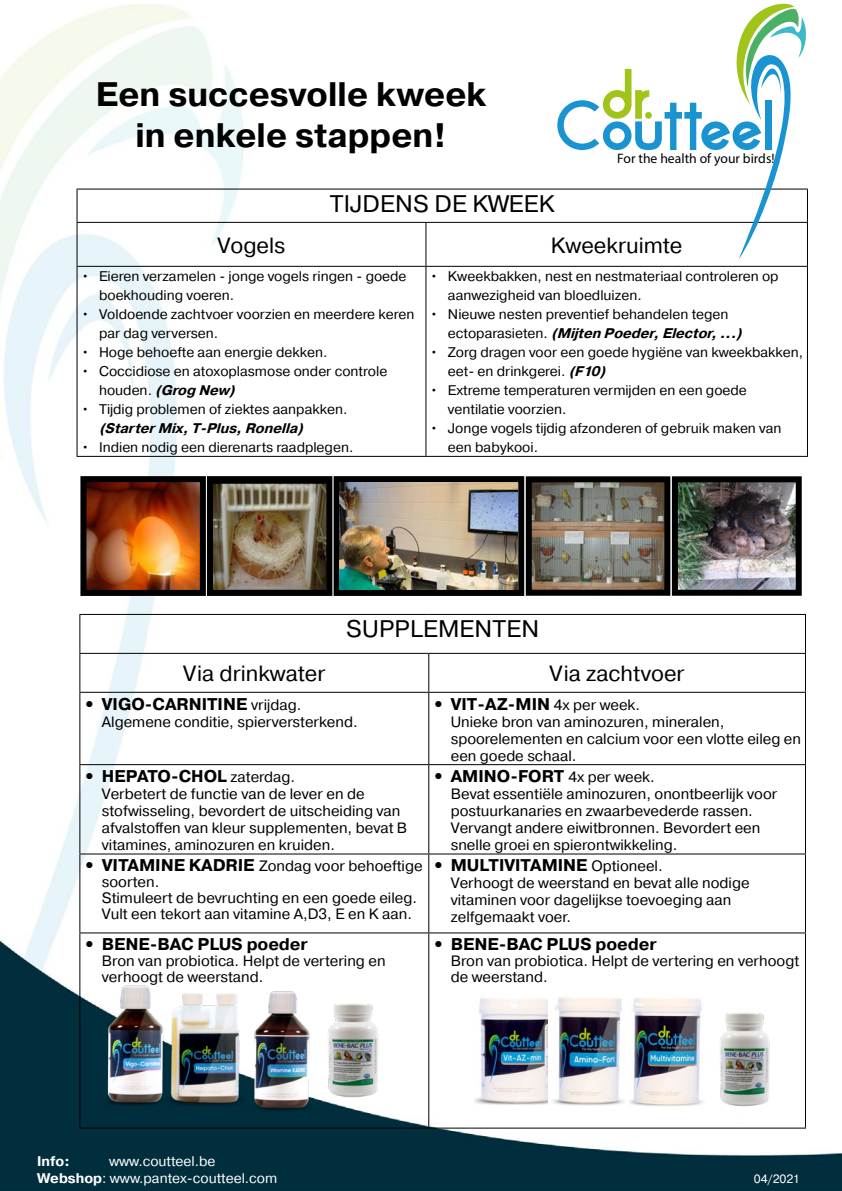
<style>
.page{position:relative;width:842px;height:1191px;background:#fff}
.page>*{position:absolute;margin:0;border:0;box-sizing:border-box;transform-origin:0 0}
.t1{font:62.3px "Alpaca Scarlett Demo";color:#a0c419}
.t2{font:700 34px/40.8px "Pragmatica";color:#000;text-align:center}
.t3{font:24px "Pragmatica";letter-spacing:.01em;color:#000}
.t4{font:22px "Pragmatica";color:#000}
.t5{font:700 17px "Pragmatica";color:#000}
.t6{font:15px/17px "Pragmatica";color:#000}
.t7{font:14px/19px "Pragmatica";color:#000}
.t8{font:14px/16.8px "Pragmatica";color:#fff}
.t9{font:italic 700 14px "Pragmatica";color:#000}
.t10{font:700 14px "Pragmatica";color:#fff}
.t11{font:100 13.7px "Helvetica Neue";color:#000}
.t12{font:12px "Pragmatica";color:#fff}
.s1{font-weight:700;font-style:italic}
.s2{font-weight:400;font-size:15px}
.s3{font-weight:700;font-size:17px}
.s4{font-weight:700}
</style>
<div class="page">
<img style="left:0;top:3px;width:842px;height:1188px">
<hr style="left:77px;top:189px;width:349px;height:1px;background:#000">
<hr style="left:77px;top:190px;width:1px;height:32px;background:#000">
<hr style="left:426px;top:189px;width:382px;height:1px;background:#000">
<hr style="left:807px;top:190px;width:1px;height:32px;background:#000">
<hr style="left:77px;top:222px;width:349px;height:1px;background:#000">
<hr style="left:77px;top:223px;width:1px;height:43px;background:#000">
<hr style="left:426px;top:222px;width:382px;height:1px;background:#000">
<hr style="left:425px;top:223px;width:1px;height:43px;background:#000">
<hr style="left:807px;top:223px;width:1px;height:43px;background:#000">
<hr style="left:77px;top:266px;width:349px;height:1px;background:#000">
<hr style="left:77px;top:267px;width:1px;height:189px;background:#000">
<hr style="left:426px;top:266px;width:382px;height:1px;background:#000">
<hr style="left:425px;top:267px;width:1px;height:189px;background:#000">
<hr style="left:807px;top:267px;width:1px;height:189px;background:#000">
<hr style="left:77px;top:456px;width:349px;height:1px;background:#000">
<hr style="left:426px;top:456px;width:382px;height:1px;background:#000">
<hr style="left:79px;top:614px;width:350px;height:1px;background:#000">
<hr style="left:79px;top:615px;width:1px;height:38px;background:#000">
<hr style="left:429px;top:614px;width:377px;height:1px;background:#000">
<hr style="left:805px;top:615px;width:1px;height:38px;background:#000">
<hr style="left:79px;top:653px;width:350px;height:1px;background:#000">
<hr style="left:79px;top:654px;width:1px;height:38px;background:#000">
<hr style="left:429px;top:653px;width:377px;height:1px;background:#000">
<hr style="left:428px;top:654px;width:1px;height:38px;background:#000">
<hr style="left:805px;top:654px;width:1px;height:38px;background:#000">
<hr style="left:79px;top:692px;width:350px;height:1px;background:#000">
<hr style="left:79px;top:693px;width:1px;height:71px;background:#000">
<hr style="left:429px;top:692px;width:377px;height:1px;background:#000">
<hr style="left:428px;top:693px;width:1px;height:71px;background:#000">
<hr style="left:805px;top:693px;width:1px;height:71px;background:#000">
<hr style="left:79px;top:764px;width:350px;height:1px;background:#000">
<hr style="left:79px;top:765px;width:1px;height:88px;background:#000">
<hr style="left:429px;top:764px;width:377px;height:1px;background:#000">
<hr style="left:428px;top:765px;width:1px;height:88px;background:#000">
<hr style="left:805px;top:765px;width:1px;height:88px;background:#000">
<hr style="left:79px;top:853px;width:350px;height:1px;background:#000">
<hr style="left:79px;top:854px;width:1px;height:78px;background:#000">
<hr style="left:429px;top:853px;width:377px;height:1px;background:#000">
<hr style="left:428px;top:854px;width:1px;height:78px;background:#000">
<hr style="left:805px;top:854px;width:1px;height:78px;background:#000">
<hr style="left:79px;top:932px;width:350px;height:1px;background:#000">
<hr style="left:79px;top:933px;width:1px;height:194px;background:#000">
<hr style="left:429px;top:932px;width:377px;height:1px;background:#000">
<hr style="left:428px;top:933px;width:1px;height:194px;background:#000">
<hr style="left:805px;top:933px;width:1px;height:194px;background:#000">
<hr style="left:79px;top:1127px;width:350px;height:1px;background:#000">
<hr style="left:429px;top:1127px;width:377px;height:1px;background:#000">
<img style="left:89px;top:922px;width:125px;height:220px">
<img style="left:132px;top:963px;width:82px;height:156px">
<img style="left:214px;top:963px;width:124px;height:193px">
<img style="left:475px;top:988px;width:73px;height:116px">
<img style="left:628px;top:987px;width:77px;height:122px">
<img style="left:548px;top:987px;width:80px;height:123px">
<img style="left:214px;top:483px;width:111px;height:106px">
<div style="left:207px;top:476px;width:125px;height:120px;border:6px solid #000"></div>
<img style="left:87px;top:483px;width:112px;height:106px">
<div style="left:80px;top:476px;width:126px;height:120px;border:6px solid #000"></div>
<div style="left:334px;top:476px;width:190px;height:120px;border:6px solid #000"></div>
<img style="left:679px;top:483px;width:116px;height:106px">
<div style="left:672px;top:476px;width:130px;height:120px;border:6px solid #000"></div>
<img style="left:533px;top:483px;width:130px;height:106px">
<div style="left:526px;top:476px;width:144px;height:120px;border:6px solid #000"></div>
<img style="left:339px;top:482px;width:179px;height:108px">
<svg style="left:557px;top:4px;width:249px;height:256px"></svg>
<img style="left:312px;top:994px;width:95px;height:118px">
<img style="left:703px;top:1003px;width:95px;height:118px">
<h2 class="t2" style="left:96px;top:75px;width:392px">Een succesvolle kweek in enkele stappen!</h2>
<h3 class="t3" style="left:330px;top:189px;width:226px">TIJDENS DE KWEEK</h3>
<h1 class="t1" style="left:601px;top:53px;width:51px">dr</h1>
<p class="t11" style="left:617px;top:150px;width:159px">For the health of your birds!</p>
<h3 class="t4" style="left:218px;top:232px;width:69px">Vogels</h3>
<h3 class="t4" style="left:551px;top:232px;width:133px">Kweekruimte</h3>
<p class="t7" style="left:99px;top:267px;width:309px;text-indent:-18px">• Eieren verzamelen - jonge vogels ringen - goede boekhouding voeren.</p>
<p class="t7" style="left:99px;top:305px;width:317px;text-indent:-18px">• Voldoende zachtvoer voorzien en meerdere keren par dag verversen.</p>
<p class="t7" style="left:81px;top:343px;width:248px">• Hoge behoefte aan energie dekken.</p>
<p class="t7" style="left:99px;top:362px;width:290px;text-indent:-18px">• Coccidiose en atoxoplasmose onder controle h o u d e n . <span class="s1">(GrogNew)</span></p>
<p class="t7" style="left:81px;top:400px;width:268px">• Tijdig problemen of ziektes aanpakken.</p>
<p class="t9" style="left:99px;top:419px;width:210px">(StarterMix,T-Plus,Ronella)</p>
<p class="t7" style="left:81px;top:438px;width:274px">• Indien nodig een dierenarts raadplegen.</p>
<p class="t7" style="left:448px;top:267px;width:332px;text-indent:-18px">• Kweekbakken, nest en nestmateriaal controleren op aanwezigheid van bloedluizen.</p>
<p class="t7" style="left:448px;top:305px;width:300px;text-indent:-18px">• Nieuwe nesten preventief behandelen tegen<br>e c t o p a r a s i e t e n . <span class="s1">(MijtenPoeder,Elector,...)</span></p>
<p class="t7" style="left:448px;top:343px;width:357px;text-indent:-18px">• Zorg dragen voor een goede hygiёne van kweekbakken, eet- en drinkgerei. <span class="s1">(F10)</span></p>
<p class="t7" style="left:448px;top:381px;width:300px;text-indent:-18px">• Extreme temperaturen vermijden en een goede ventilatie voorzien.</p>
<p class="t7" style="left:448px;top:419px;width:335px;text-indent:-18px">• Jonge vogels tijdig afzonderen of gebruik maken van een babykooi.</p>
<h3 class="t3" style="left:346px;top:614px;width:195px">SUPPLEMENTEN</h3>
<h3 class="t4" style="left:183px;top:660px;width:144px">Via drinkwater</h3>
<h3 class="t4" style="left:550px;top:660px;width:137px">Via zachtvoer</h3>
<p class="t5" style="left:84px;top:692px;width:219px">• VIGO-CARNITINE <span class="s2">vrijdag.</span></p>
<p class="t6" style="left:102px;top:713px;width:257px">Algemene conditie, spierversterkend.</p>
<p class="t5" style="left:433px;top:692px;width:209px">• VIT-AZ-MIN <span class="s2">4x per week.</span></p>
<p class="t6" style="left:451px;top:713px;width:352px">Unieke bron van aminozuren, mineralen, spoorelementen en calcium voor een vlotte eileg en een goede schaal.</p>
<p class="t5" style="left:84px;top:765px;width:213px">• HEPATO-CHOL <span class="s2">zaterdag.</span></p>
<p class="t6" style="left:102px;top:785px;width:307px">Verbetert de functie van de lever en de stofwisseling, bevordert de uitscheiding van afvalstoffen van kleur supplementen, bevat B vitamines, aminozuren en kruiden.</p>
<p class="t5" style="left:433px;top:765px;width:223px">• AMINO-FORT <span class="s2">4x per week.</span></p>
<p class="t6" style="left:451px;top:785px;width:328px">Bevat essentiёle aminozuren, onontbeerlijk voor postuurkanaries en zwaarbevederde rassen.<br>Vervangt andere eiwitbronnen. Bevordert een snelle groei en spierontwikkeling.</p>
<p class="t6" style="left:102px;top:858px;width:322px;line-height:16px;text-indent:-18px"><span class="s3">• VITAMINE KADRIE</span> Zondag voor behoeftige soorten.<br>Stimuleert de bevruchting en een goede eileg.<br>Vult een tekort aan vitamine A,D3, E en K aan.</p>
<p class="t5" style="left:433px;top:854px;width:231px">• MULTIVITAMINE <span class="s2">Optioneel.</span></p>
<p class="t6" style="left:451px;top:875px;width:300px">Verhoogt de weerstand en bevat alle nodige vitaminen voor dagelijkse toevoeging aan zelfgemaakt voer.</p>
<p class="t5" style="left:84px;top:933px;width:226px">• BENE-BAC PLUS poeder</p>
<p class="t6" style="left:102px;top:953px;width:285px;line-height:16px">Bron van probiotica. Helpt de vertering en verhoogt de weerstand.</p>
<p class="t5" style="left:433px;top:933px;width:226px">• BENE-BAC PLUS poeder</p>
<p class="t6" style="left:451px;top:953px;width:350px;line-height:16px">Bron van probiotica. Helpt de vertering en verhoogt de weerstand.</p>
<p class="t10" style="left:37px;top:1152px;width:34px">Info:</p>
<p class="t8" style="left:37px;top:1153px;width:242px;text-indent:72px">www.coutteel.be<br><span class="s4">Webshop</span>: www.pantex-coutteel.com</p>
<p class="t12" style="left:754px;top:1171px;width:47px">04/2021</p>
</div>
